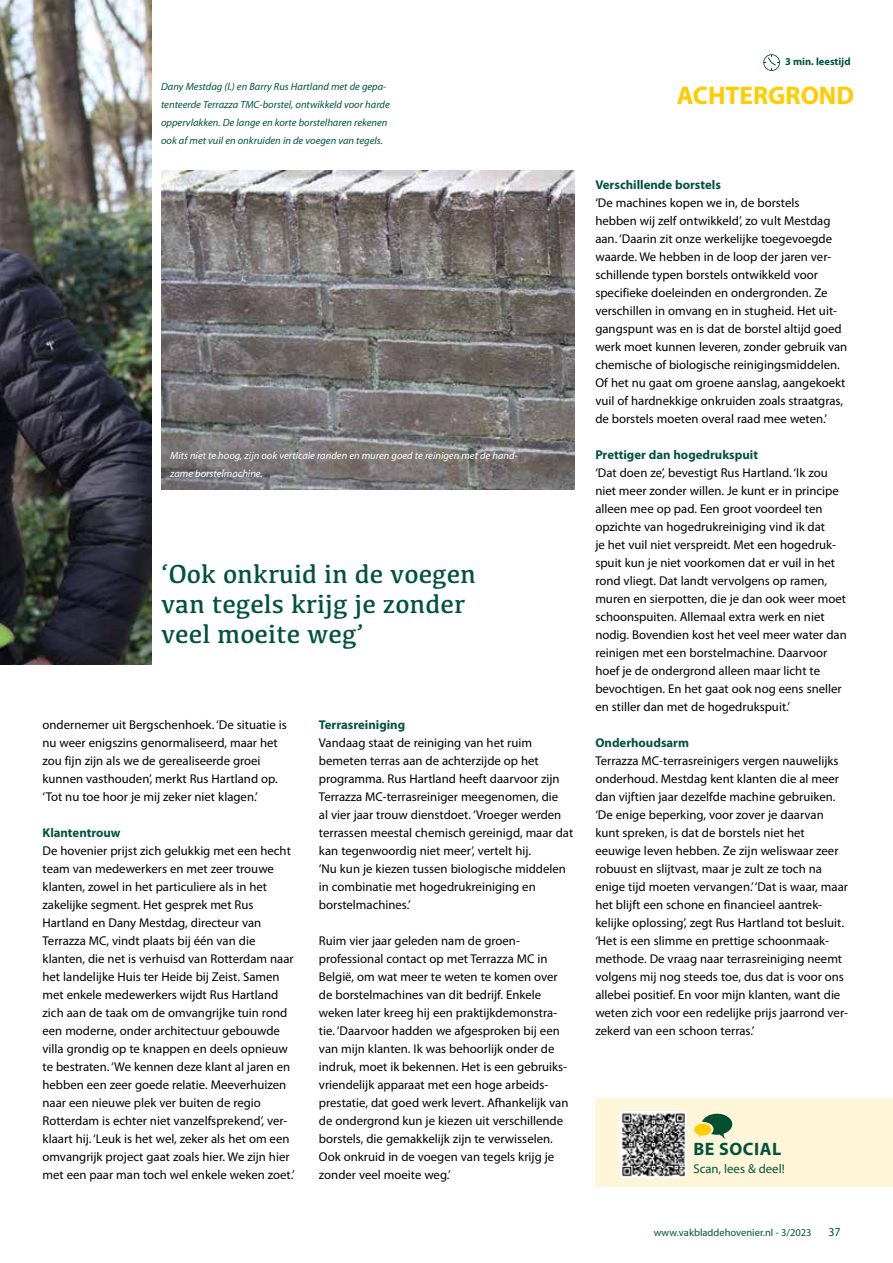
<style>
.page{position:relative;width:893px;height:1263px;background:#fff}
.page>*{position:absolute;margin:0;border:0;box-sizing:border-box;transform-origin:0 0}
.t1{font:27px/30px "Kefa";color:#00533d}
.t2{font:700 25.5px "Myriad Pro";color:#fc0}
.t3{font:700 18px "Myriad Pro";letter-spacing:.03em;color:#00533d}
.t4{font:12.75px/18px "Myriad Pro";color:#000}
.t5{font:700 12.75px "Myriad Pro";color:#00533d}
.t6{font:12.75px "Myriad Pro";color:#00533d}
.t7{font:12px "Myriad Pro";color:#00533d}
.t8{font:italic 10.5px/18px "Myriad Pro";color:#00533d}
.t9{font:italic 10.5px/18px "Myriad Pro";color:#fff}
.t10{font:10.5px "Myriad Pro";color:#00533d}
.t11{font:700 10.5px "Myriad Pro";color:#00533d}
</style>
<div class="page">
<img style="left:0;top:0;width:152px;height:664px">
<img style="left:161px;top:170px;width:413px;height:319px">
<svg style="left:763px;top:54px;width:17px;height:17px"></svg>
<div style="left:595px;top:1098px;width:298px;height:89px;background:#fff5d8"></div>
<img style="left:621px;top:1111px;width:65px;height:66px">
<svg style="left:694px;top:1114px;width:38px;height:25px"></svg>
<p class="t8" style="left:161px;top:77px;width:230px">Dany Mestdag (l.) en Barry Rus Hartland met de gepa&shy;tenteerde Terrazza TMC-borstel, ontwikkeld voor harde oppervlakken. De lange en korte borstelharen rekenen ook af met vuil en onkruiden in de voegen van tegels.</p>
<p class="t9" style="left:170px;top:446px;width:349px">Mits niet te hoog, zijn ook verticale randen en muren goed te reinigen met de hand&shy;zame borstelmachine.</p>
<h1 class="t1" style="left:161px;top:558px;width:316px">‘Ook onkruid in de voegen van tegels krijg je zonder veel moeite weg’</h1>
<p class="t4" style="left:43px;top:716px;width:246px">ondernemer uit Bergschenhoek. ‘De situatie is nu weer enigszins genormaliseerd, maar het zou fijn zijn als we de gerealiseerde groei kunnen vasthouden’, merkt Rus Hartland op. ‘Tot nu toe hoor je mij zeker niet klagen.’</p>
<p class="t5" style="left:43px;top:824px;width:80px">Klantentrouw</p>
<p class="t4" style="left:43px;top:842px;width:254px">De hovenier prijst zich gelukkig met een hecht team van medewerkers en met zeer trouwe klanten, zowel in het particuliere als in het zakelijke segment. Het gesprek met Rus Hartland en Dany Mestdag, directeur van Terrazza MC, vindt plaats bij één van die klanten, die net is verhuisd van Rotterdam naar het landelijke Huis ter Heide bij Zeist. Samen met enkele medewerkers wijdt Rus Hartland zich aan de taak om de omvangrijke tuin rond een moderne, onder architectuur gebouwde villa grondig op te knappen en deels opnieuw te bestraten. ‘We kennen deze klant al jaren en hebben een zeer goede relatie. Meeverhuizen naar een nieuwe plek ver buiten de regio Rotterdam is echter niet vanzelfsprekend’, ver&shy;klaart hij. ‘Leuk is het wel, zeker als het om een omvangrijk project gaat zoals hier. We zijn hier met een paar man toch wel enkele weken zoet.’</p>
<p class="t5" style="left:319px;top:716px;width:88px">Terrasreiniging</p>
<p class="t4" style="left:319px;top:734px;width:256px">Vandaag staat de reiniging van het ruim bemeten terras aan de achterzijde op het programma. Rus Hartland heeft daarvoor zijn Terrazza MC-terrasreiniger meegenomen, die<br>al vier jaar trouw dienstdoet. ‘Vroeger werden terrassen meestal chemisch gereinigd, maar dat kan tegenwoordig niet meer’, vertelt hij.<br>‘Nu kun je kiezen tussen biologische middelen in combinatie met hogedrukreiniging en borstelmachines.’</p>
<p class="t4" style="left:319px;top:932px;width:251px">Ruim vier jaar geleden nam de groen&shy;professional contact op met Terrazza MC in België, om wat meer te weten te komen over de borstelmachines van dit bedrijf. Enkele weken later kreeg hij een praktijkdemonstra&shy;tie. ‘Daarvoor hadden we afgesproken bij een van mijn klanten. Ik was behoorlijk onder de indruk, moet ik bekennen. Het is een gebruiks&shy;vriendelijk apparaat met een hoge arbeids&shy;prestatie, dat goed werk levert. Afhankelijk van de ondergrond kun je kiezen uit verschillende borstels, die gemakkelijk zijn te verwisselen.<br>Ook onkruid in de voegen van tegels krijg je zonder veel moeite weg.’</p>
<p class="t11" style="left:785px;top:55px;width:67px">3 min. leestijd</p>
<h2 class="t2" style="left:677px;top:79px;width:179px">ACHTERGROND</h2>
<p class="t5" style="left:595px;top:177px;width:127px">Verschillende borstels</p>
<p class="t4" style="left:595px;top:194px;width:253px">‘De machines kopen we in, de borstels<br>hebben wij zelf ontwikkeld’, zo vult Mestdag aan. ‘Daarin zit onze werkelijke toegevoegde waarde. We hebben in de loop der jaren ver&shy;schillende typen borstels ontwikkeld voor specifieke doeleinden en ondergronden. Ze verschillen in omvang en in stugheid. Het uit&shy;gangspunt was en is dat de borstel altijd goed werk moet kunnen leveren, zonder gebruik van chemische of biologische reinigingsmiddelen.<br>Of het nu gaat om groene aanslag, aangekoekt vuil of hardnekkige onkruiden zoals straatgras, de borstels moeten overal raad mee weten.’</p>
<p class="t5" style="left:595px;top:447px;width:164px">Prettiger dan hogedrukspuit</p>
<p class="t4" style="left:595px;top:464px;width:253px">‘Dat doen ze’, bevestigt Rus Hartland. ‘Ik zou niet meer zonder willen. Je kunt er in principe alleen mee op pad. Een groot voordeel ten opzichte van hogedrukreiniging vind ik dat<br>je het vuil niet verspreidt. Met een hogedruk&shy;spuit kun je niet voorkomen dat er vuil in het rond vliegt. Dat landt vervolgens op ramen, muren en sierpotten, die je dan ook weer moet schoonspuiten. Allemaal extra werk en niet nodig. Bovendien kost het veel meer water dan reinigen met een borstelmachine. Daarvoor hoef je de ondergrond alleen maar licht te bevochtigen. En het gaat ook nog eens sneller en stiller dan met de hogedrukspuit.’</p>
<p class="t5" style="left:595px;top:735px;width:95px">Onderhoudsarm</p>
<p class="t4" style="left:595px;top:752px;width:254px">Terrazza MC-terrasreinigers vergen nauwelijks onderhoud. Mestdag kent klanten die al meer dan vijftien jaar dezelfde machine gebruiken. ‘De enige beperking, voor zover je daarvan kunt spreken, is dat de borstels niet het eeuwige leven hebben. Ze zijn weliswaar zeer robuust en slijtvast, maar je zult ze toch na enige tijd moeten vervangen.’ ‘Dat is waar, maar het blijft een schone en financieel aantrek&shy;kelijke oplossing’, zegt Rus Hartland tot besluit. ‘Het is een slimme en prettige schoonmaak&shy;methode. De vraag naar terrasreiniging neemt volgens mij nog steeds toe, dus dat is voor ons allebei positief. En voor mijn klanten, want die weten zich voor een redelijke prijs jaarrond ver&shy;zekerd van een schoon terras.’</p>
<h3 class="t3" style="left:693px;top:1137px;width:89px">BE SOCIAL</h3>
<p class="t6" style="left:693px;top:1161px;width:93px">Scan, lees &amp; deel!</p>
<p class="t10" style="left:654px;top:1226px;width:159px">www.vakbladdehovenier.nl - 3/2023</p>
<p class="t7" style="left:828px;top:1224px;width:14px">37</p>
</div>
